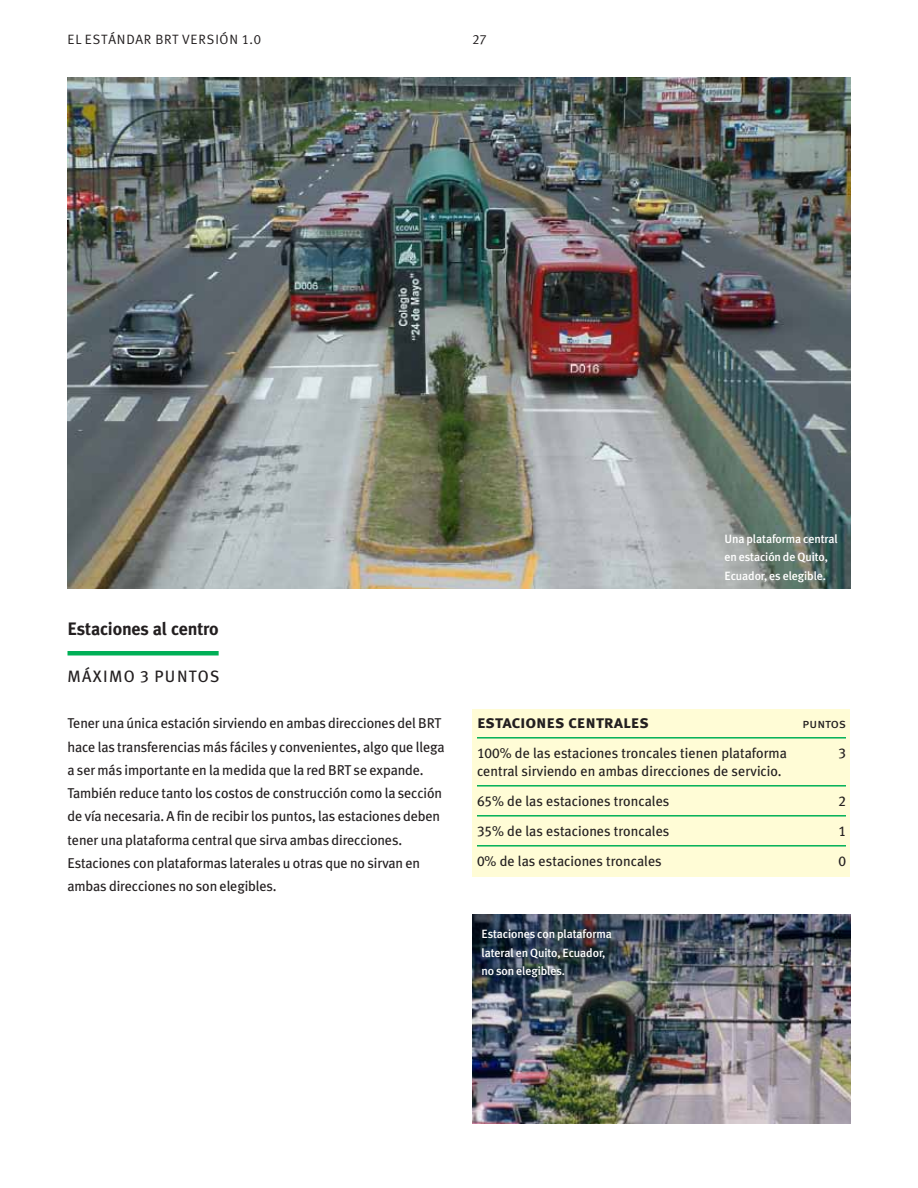
<style>
.page{position:relative;width:918px;height:1188px;background:#fff}
.page>*{position:absolute;margin:0;border:0;box-sizing:border-box;transform-origin:0 0}
.t1{font:18px "Meta Plus Bold Caps";letter-spacing:-.01em;color:#231f20}
.t2{font:700 18px "Meta Plus";letter-spacing:-.01em;color:#231f20}
.t3{font:16.5px "Meta Plus Book Caps";letter-spacing:.075em;color:#231f20}
.t4{font:14.25px/23.2px "Meta Plus";letter-spacing:-.01em;color:#231f20}
.t5{font:14.25px "Meta Plus Book Caps";color:#231f20}
.t6{font:13.5px "Meta Plus Normal Caps";letter-spacing:.05em;color:#231f20}
.t7{font:13.5px "Meta Plus Book Caps";letter-spacing:-.005em;color:#231f20}
.t8{font:500 12px/18.3px "Meta Plus";letter-spacing:-.01em;color:#fff}
.s1{font-family:"Meta Plus Book Caps"}
</style>
<div class="page">
<img style="left:68px;top:77px;width:782px;height:512px">
<div style="left:68px;top:651px;width:151px;height:5px;background:#00b057"></div>
<div style="left:472px;top:710px;width:378px;height:168px;background:#fffcd6"></div>
<hr style="left:477px;top:737px;width:369px;height:2px;background:#00b057">
<hr style="left:477px;top:785px;width:369px;height:2px;background:#00b057">
<hr style="left:477px;top:815px;width:369px;height:2px;background:#00b057">
<hr style="left:477px;top:845px;width:369px;height:2px;background:#00b057">
<img style="left:472px;top:914px;width:378px;height:210px">
<p class="t6" style="left:68px;top:31px;width:195px">EL ESTÁNDAR BRT VE RSIÓN 1.0</p>
<p class="t6" style="left:472px;top:31px;width:16px">27</p>
<p class="t8" style="left:724px;top:530px;width:115px">Una plataforma central en estación de Quito,<br>Ecuador, es elegible.</p>
<p class="t2" style="left:68px;top:619px;width:153px">Estaciones al centro</p>
<p class="t3" style="left:68px;top:666px;width:153px">MÁXIMO 3 PUNTOS</p>
<p class="t4" style="left:68px;top:712px;width:379px">Tener una única estación sirviendo en ambas direcciones del BRT hace las transferencias más fáciles y convenientes, algo que llega a ser más importante en la medida que la red BRT se expande.<br>También reduce tanto los costos de construcción como la sección de vía necesaria. A fin de recibir los puntos, las estaciones deben tener una plataforma central que sirva ambas direcciones.<br>Estaciones con plataformas laterales u otras que no sirvan en ambas direcciones no son elegibles.</p>
<p class="t1" style="left:477px;top:711px;width:174px">estaciones centrales</p>
<p class="t7" style="left:803px;top:716px;width:45px">puntos</p>
<p class="t4" style="left:477px;top:741px;width:312px"><span class="s1">100</span>% de las estaciones troncales tienen plataforma</p>
<p class="t5" style="left:838px;top:745px;width:9px">3</p>
<p class="t4" style="left:477px;top:756px;width:306px;line-height:30px">central sirviendo en ambas direcciones de servicio.<br><span class="s1">65</span>% de las estaciones troncales</p>
<p class="t5" style="left:838px;top:793px;width:9px">2</p>
<p class="t4" style="left:477px;top:819px;width:194px"><span class="s1">35</span>% de las estaciones troncales</p>
<p class="t5" style="left:838px;top:823px;width:9px">1</p>
<p class="t4" style="left:477px;top:849px;width:186px"><span class="s1">0</span>% de las estaciones troncales</p>
<p class="t5" style="left:838px;top:853px;width:9px">0</p>
<p class="t8" style="left:482px;top:925px;width:132px">Estaciones con plataforma lateral en Quito, Ecuador, no son elegibles.</p>
</div>
